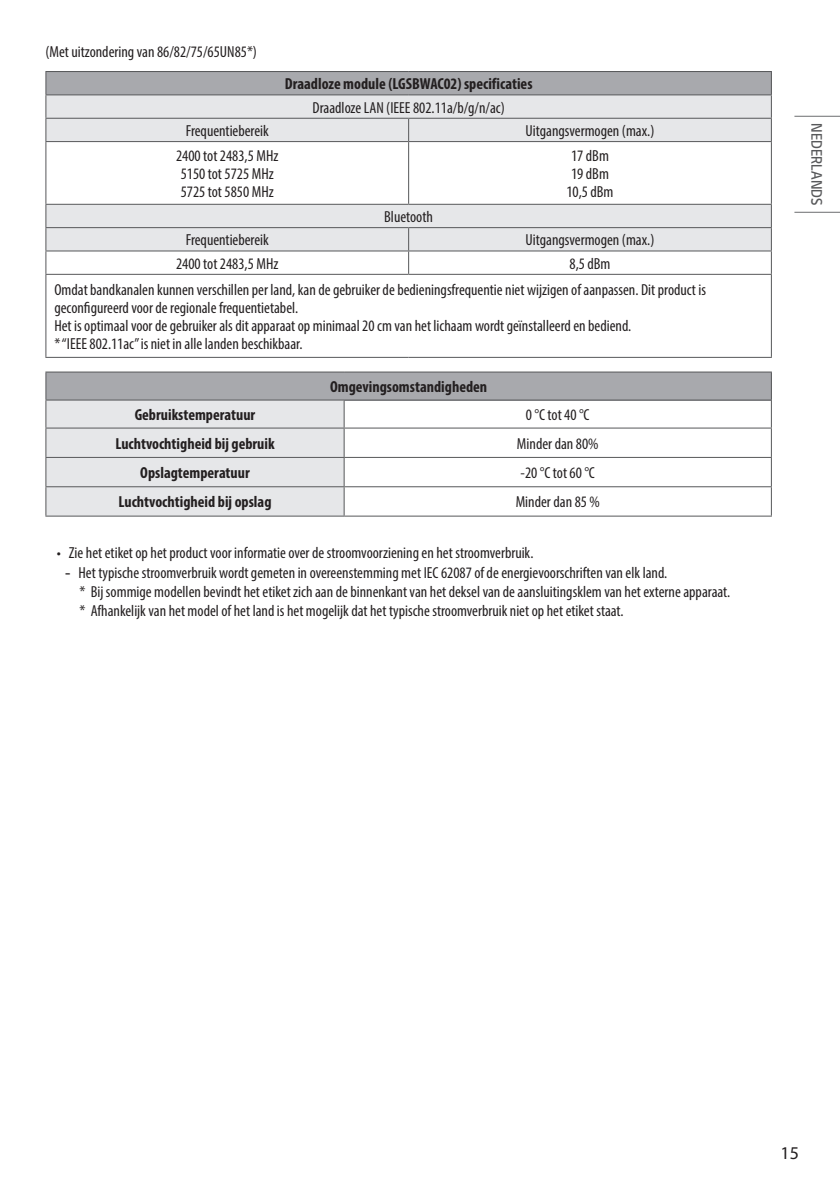
<style>
.page{position:relative;width:840px;height:1191px;background:#fff}
.page>*{position:absolute;margin:0;border:0;box-sizing:border-box;transform-origin:0 0}
.t1{font:18px "Myriad Pro";color:#231f20}
.Body_Table{font:condensed 16px/18px "Myriad Pro";color:#231f20}
.Body_Center{font:700 condensed 16px "Myriad Pro";color:#231f20}
.Body_Center-2{font:condensed 16px "Myriad Pro";color:#231f20}
.Body_Table_Center{font:condensed 16px "Myriad Pro";color:#231f20}
.Body{font:condensed 16px "Myriad Pro";color:#231f20}
.t2{font:300 16px "LG Smart";color:#57585a;scale:.85 1}
.s1{font-family:"Arial";font-stretch:normal}
</style>
<div class="page">
<hr style="left:794px;top:116px;width:45px;height:1px;background:#6c6d70">
<hr style="left:794px;top:212px;width:45px;height:1px;background:#6c6d70">
<div style="left:46px;top:72px;width:725px;height:23px;background:#a8a9ad"></div>
<svg style="left:46px;top:95px;width:724px;height:155px;fill:#e6e7e9"></svg>
<hr style="left:45px;top:94px;width:363px;height:1px;background:#57585a">
<hr style="left:408px;top:94px;width:363px;height:1px;background:#57585a">
<hr style="left:45px;top:118px;width:363px;height:1px;background:#57585a">
<hr style="left:45px;top:227px;width:363px;height:1px;background:#57585a">
<hr style="left:45px;top:275px;width:1px;height:82px;background:#57585a">
<hr style="left:45px;top:141px;width:363px;height:1px;background:#57585a">
<hr style="left:45px;top:142px;width:1px;height:62px;background:#57585a">
<svg style="left:45px;top:205px;width:1px;height:69px"></svg>
<hr style="left:45px;top:250px;width:363px;height:1px;background:#57585a">
<hr style="left:45px;top:274px;width:363px;height:1px;background:#57585a">
<hr style="left:408px;top:274px;width:363px;height:1px;background:#57585a">
<hr style="left:45px;top:357px;width:363px;height:1px;background:#57585a">
<hr style="left:408px;top:357px;width:363px;height:1px;background:#57585a">
<hr style="left:45px;top:204px;width:363px;height:1px;background:#57585a">
<hr style="left:408px;top:204px;width:363px;height:1px;background:#57585a">
<hr style="left:408px;top:118px;width:363px;height:1px;background:#57585a">
<svg style="left:408px;top:119px;width:1px;height:22px"></svg>
<hr style="left:408px;top:227px;width:363px;height:1px;background:#57585a">
<svg style="left:408px;top:228px;width:1px;height:46px"></svg>
<hr style="left:770px;top:275px;width:1px;height:82px;background:#57585a">
<hr style="left:408px;top:141px;width:363px;height:1px;background:#57585a">
<hr style="left:408px;top:142px;width:1px;height:62px;background:#57585a">
<hr style="left:770px;top:142px;width:1px;height:62px;background:#57585a">
<svg style="left:770px;top:205px;width:1px;height:69px"></svg>
<hr style="left:408px;top:250px;width:363px;height:1px;background:#57585a">
<hr style="left:45px;top:71px;width:363px;height:1px;background:#57585a">
<svg style="left:45px;top:72px;width:1px;height:69px"></svg>
<hr style="left:408px;top:71px;width:363px;height:1px;background:#57585a">
<svg style="left:770px;top:72px;width:1px;height:69px"></svg>
<div style="left:46px;top:372px;width:725px;height:28px;background:#a8a9ad"></div>
<hr style="left:45px;top:371px;width:299px;height:1px;background:#57585a">
<hr style="left:344px;top:371px;width:427px;height:1px;background:#57585a">
<hr style="left:344px;top:399px;width:427px;height:1px;background:#57585a">
<hr style="left:344px;top:427px;width:427px;height:1px;background:#57585a">
<hr style="left:344px;top:457px;width:427px;height:1px;background:#57585a">
<hr style="left:344px;top:486px;width:427px;height:1px;background:#57585a">
<svg style="left:770px;top:372px;width:1px;height:143px"></svg>
<hr style="left:344px;top:515px;width:427px;height:1px;background:#57585a">
<svg style="left:45px;top:372px;width:299px;height:143px"></svg>
<hr style="left:45px;top:515px;width:299px;height:1px;background:#57585a">
<p class="Body" style="left:45px;top:42px;width:213px">(Met uitzondering van 86/82/75/65UN85*)</p>
<p class="Body_Center" style="left:284px;top:74px;width:249px">Draadloze module (LGSBWAC02) specificaties</p>
<p class="Body_Center-2" style="left:312px;top:98px;width:194px">Draadloze LAN (IEEE 802.11a/b/g/n/ac)</p>
<p class="Body_Center-2" style="left:186px;top:121px;width:85px">Frequentiebereik</p>
<p class="Body_Center-2" style="left:525px;top:121px;width:130px">Uitgangsvermogen (max.)</p>
<p class="Body_Table_Center" style="left:176px;top:146px;width:104px">2400 tot 2483,5 MHz</p>
<p class="Body_Table_Center" style="left:181px;top:164px;width:95px">5150 tot 5725 MHz</p>
<p class="Body_Table_Center" style="left:181px;top:182px;width:95px">5725 tot 5850 MHz</p>
<p class="Body_Table_Center" style="left:570px;top:146px;width:39px">17 dBm</p>
<p class="Body_Table_Center" style="left:570px;top:164px;width:39px">19 dBm</p>
<p class="Body_Table_Center" style="left:566px;top:182px;width:49px">10,5 dBm</p>
<p class="Body_Center-2" style="left:384px;top:207px;width:50px">Bluetooth</p>
<p class="Body_Table_Center" style="left:186px;top:230px;width:85px">Frequentiebereik</p>
<p class="Body_Table_Center" style="left:525px;top:230px;width:130px">Uitgangsvermogen (max.)</p>
<p class="Body_Table_Center" style="left:176px;top:254px;width:104px">2400 tot 2483,5 MHz</p>
<p class="Body_Table_Center" style="left:569px;top:254px;width:42px">8,5 dBm</p>
<p class="Body_Table" style="left:54px;top:280px;width:653px">Omdat bandkanalen kunnen verschillen per land, kan de gebruiker de bedieningsfrequentie niet wijzigen of aanpassen. Dit product is geconfigureerd voor de regionale frequentietabel.</p>
<p class="Body_Table" style="left:54px;top:316px;width:578px">Het is optimaal voor de gebruiker als dit apparaat op minimaal 20 cm van het lichaam wordt geïnstalleerd en bediend.</p>
<p class="Body_Table" style="left:54px;top:334px;width:249px">* “IEEE 802.11ac” is niet in alle landen beschikbaar.</p>
<p class="Body_Center" style="left:330px;top:377px;width:159px">Omgevingsomstandigheden</p>
<p class="Body_Center" style="left:135px;top:405px;width:122px">Gebruikstemperatuur</p>
<p class="Body_Center-2" style="left:525px;top:405px;width:65px">0 °C tot 40 °C</p>
<p class="Body_Center" style="left:115px;top:433px;width:161px">Luchtvochtigheid bij gebruik</p>
<p class="Body_Center-2" style="left:516px;top:434px;width:83px">Minder dan 80%</p>
<p class="Body_Center" style="left:140px;top:463px;width:111px">Opslagtemperatuur</p>
<p class="Body_Center-2" style="left:520px;top:463px;width:76px">-20 °C tot 60 °C</p>
<p class="Body_Center" style="left:118px;top:492px;width:154px">Luchtvochtigheid bij opslag</p>
<p class="Body_Center-2" style="left:515px;top:492px;width:86px">Minder dan 85 %</p>
<p class="Body_Table" style="left:57px;top:544px;width:478px">• Zie het etiket op het product voor informatie over de stroomvoorziening en het stroomverbruik.</p>
<p class="Body_Table" style="left:65px;top:563px;width:603px"><span class="s1">-</span> Het typische stroomverbruik wordt gemeten in overeenstemming met IEC 62087 of de energievoorschriften van elk land.</p>
<p class="Body_Table" style="left:79px;top:582px;width:652px">* Bij sommige modellen bevindt het etiket zich aan de binnenkant van het deksel van de aansluitingsklem van het externe apparaat.</p>
<p class="Body_Table" style="left:79px;top:601px;width:545px">* Afhankelijk van het model of het land is het mogelijk dat het typische stroomverbruik niet op het etiket staat.</p>
<p class="t2" style="left:827px;top:123px;width:98px;rotate:90deg">NEDERLANDS</p>
<p class="t1" style="left:780px;top:1142px;width:20px">15</p>
</div>
